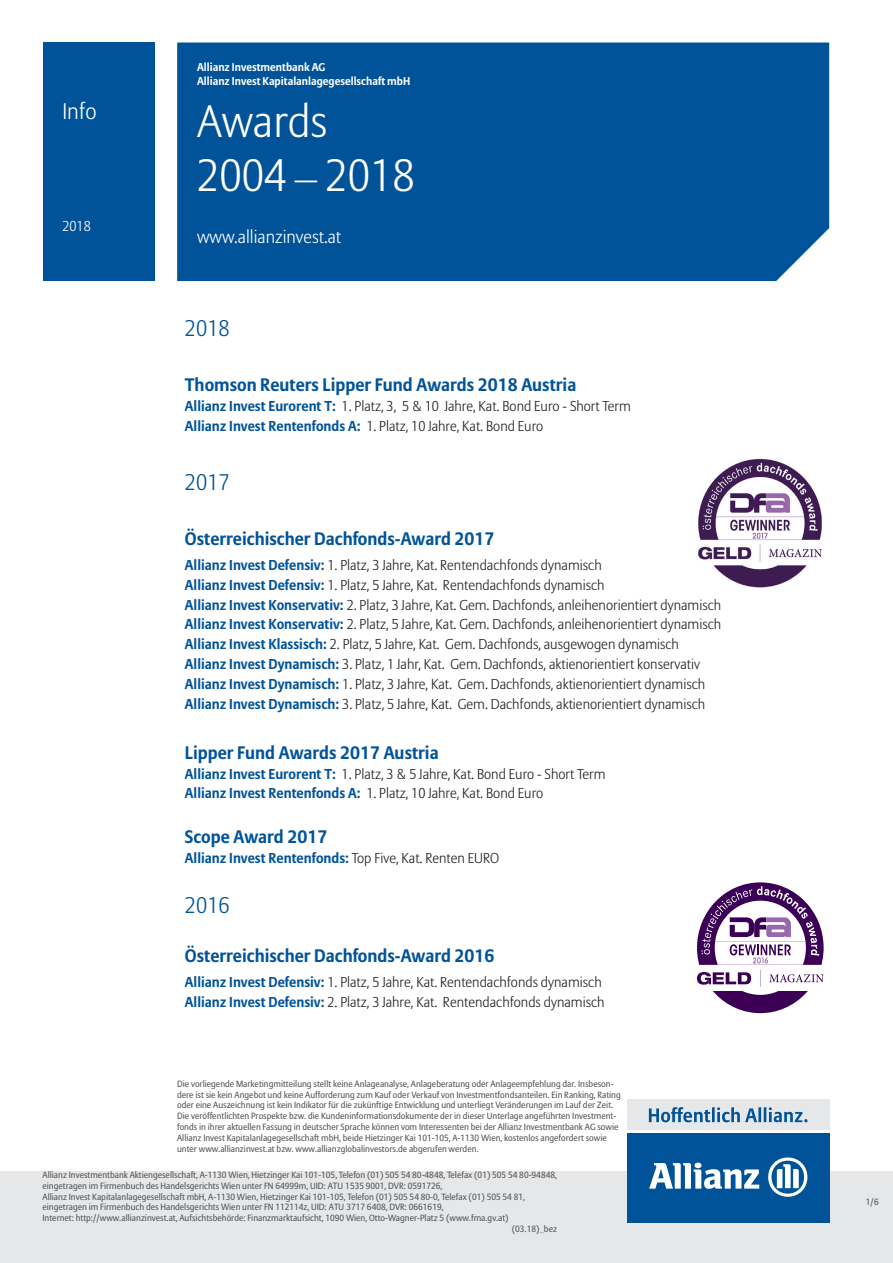
<style>
.page{position:relative;width:893px;height:1263px;background:#fff}
.page>*{position:absolute;margin:0;border:0;box-sizing:border-box;transform-origin:0 0}
.t1{font:300 45px/54px "Allianz Sans CE";color:#fff}
.t2{font:300 22.5px "Allianz Sans CE";color:#015399}
.t3{font:300 22.5px "Allianz Sans CE";color:#fff}
.t4{font:700 18px "Allianz Sans CE";color:#015399}
.t5{font:300 18px "Allianz Sans CE";color:#fff}
.t6{font:300 14.25px/20px "Allianz Sans CE";color:#231f20}
.t7{font:700 14.25px "Allianz Sans CE";color:#015399}
.t8{font:300 14.25px "Allianz Sans CE";color:#fff}
.t9{font:700 11.25px/14.1px "Allianz Sans CE";color:#fff}
.t10{font:9px/10.8px "Allianz Sans CE";color:#57585a}
.s1{font-weight:700;color:#015399}
.s2{font-weight:300;color:#231f20}
</style>
<div class="page">
<div style="left:177px;top:43px;width:652px;height:238px;background:#015399"></div>
<div style="left:0;top:1171px;width:893px;height:92px;background:#e6e7e9"></div>
<div style="left:627px;top:1133px;width:202px;height:90px;background:#015399"></div>
<svg style="left:649px;top:1163px;width:110px;height:26px"></svg>
<svg style="left:768px;top:1157px;width:39px;height:40px"></svg>
<div style="left:627px;top:1100px;width:202px;height:30px;background:#e6e7e9"></div>
<svg style="left:649px;top:1107px;width:158px;height:15px"></svg>
<div style="left:43px;top:43px;width:112px;height:238px;background:#015399"></div>
<div style="left:697px;top:882px;width:127px;height:131px;background:#3b0056;border-radius:50%"></div>
<div style="left:691px;top:965px;width:138px;height:26px;background:#fff"></div>
<svg style="left:697px;top:886px;width:127px;height:101px"></svg>
<img style="left:698px;top:458px;width:124px;height:130px">
<h2 class="t3" style="left:62px;top:98px;width:36px">Info</h2>
<h3 class="t8" style="left:62px;top:217px;width:30px">2018</h3>
<p class="t9" style="left:197px;top:60px;width:215px">Allianz Investmentbank AG<br>Allianz Invest Kapitalanlagegesellschaft mbH</p>
<h1 class="t1" style="left:197px;top:93px;width:219px">Awards<br>2004 _ 2018</h1>
<h3 class="t5" style="left:197px;top:226px;width:146px">www.allianzinvest.at</h3>
<h2 class="t2" style="left:185px;top:315px;width:46px">2018</h2>
<h3 class="t4" style="left:185px;top:374px;width:393px">Thomson Reuters Lipper Fund Awards 2018 Austria</h3>
<h3 class="t6" style="left:185px;top:396px;width:447px"><span class="s1">Allianz Invest Eurorent T:</span> 1. Platz, 3, 5 &amp; 10 Jahre, Kat. Bond Euro - Short Term<br><span class="s1">Allianz Invest Rentenfonds A:</span> 1. Platz, 10 Jahre, Kat. Bond Euro</h3>
<h2 class="t2" style="left:185px;top:469px;width:46px">2017</h2>
<h3 class="t4" style="left:185px;top:528px;width:311px">Österreichischer Dachfonds-Award 2017</h3>
<p class="t6" style="left:185px;top:555px;width:538px"><span class="s1">Allianz Invest Defensiv:</span> 1. Platz, 3 Jahre, Kat. Rentendachfonds dynamisch<br><span class="s1">Allianz Invest Defensiv:</span> 1. Platz, 5 Jahre, Kat. Rentendachfonds dynamisch<br><span class="s1">Allianz Invest Konservativ:</span> 2. Platz, 3 Jahre, Kat. Gem. Dachfonds, anleihenorientiert dynamisch <span class="s1">Allianz Invest Konservativ:</span> 2. Platz, 5 Jahre, Kat. Gem. Dachfonds, anleihenorientiert dynamisch <span class="s1">Allianz Invest Klassisch:</span> 2. Platz, 5 Jahre, Kat. Gem. Dachfonds, ausgewogen dynamisch <span class="s1">Allianz Invest Dynamisch:</span> 3. Platz, 1 Jahr, Kat. Gem. Dachfonds, aktienorientiert konservativ <span class="s1">Allianz Invest Dynamisch:</span> 1. Platz, 3 Jahre, Kat. Gem. Dachfonds, aktienorientiert dynamisch <span class="s1">Allianz Invest Dynamisch:</span> 3. Platz, 5 Jahre, Kat. Gem. Dachfonds, aktienorientiert dynamisch</p>
<h3 class="t4" style="left:185px;top:741px;width:255px">Lipper Fund Awards 2017 Austria</h3>
<h3 class="t6" style="left:185px;top:763px;width:422px"><span class="s1">Allianz Invest Eurorent T:</span> 1. Platz, 3 &amp; 5 Jahre, Kat. Bond Euro - Short Term<br><span class="s1">Allianz Invest Rentenfonds A:</span> 1. Platz, 10 Jahre, Kat. Bond Euro</h3>
<h3 class="t4" style="left:185px;top:826px;width:144px">Scope Award 2017</h3>
<h3 class="t7" style="left:185px;top:849px;width:316px">Allianz Invest Rentenfonds: <span class="s2">Top Five, Kat. Renten EURO</span></h3>
<h2 class="t2" style="left:185px;top:891px;width:46px">2016</h2>
<h3 class="t4" style="left:185px;top:945px;width:311px">Österreichischer Dachfonds-Award 2016</h3>
<h3 class="t6" style="left:185px;top:972px;width:421px"><span class="s1">Allianz Invest Defensiv:</span> 1. Platz, 5 Jahre, Kat. Rentendachfonds dynamisch<br><span class="s1">Allianz Invest Defensiv:</span> 2. Platz, 3 Jahre, Kat. Rentendachfonds dynamisch</h3>
<p class="t10" style="left:177px;top:1078px;width:445px">Die vorliegende Marketingmitteilung stellt keine Anlageanalyse, Anlageberatung oder Anlageempfehlung dar. Insbeson&shy;dere ist sie kein Angebot und keine Aufforderung zum Kauf oder Verkauf von Investmentfondsanteilen. Ein Ranking, Rating oder eine Auszeichnung ist kein Indikator für die zukünftige Entwicklung und unterliegt Veränderungen im Lauf der Zeit.<br>Die veröffentlichten Prospekte bzw. die Kundeninformationsdokumente der in dieser Unterlage angeführten Investment&shy;fonds in ihrer aktuellen Fassung in deutscher Sprache können vom Interessenten bei der Allianz Investmentbank AG sowie Allianz Invest Kapitalanlagegesellschaft mbH, beide Hietzinger Kai 101-105, A-1130 Wien, kostenlos angefordert sowie unter www.allianzinvest.at bzw. www.allianzglobalinvestors.de abgerufen werden.</p>
<p class="t10" style="left:43px;top:1169px;width:516px">Allianz Investmentbank Aktiengesellschaft, A-1130 Wien, Hietzinger Kai 101-105, Telefon (01) 505 54 80-4848, Telefax (01) 505 54 80-94848,</p>
<p class="t10" style="left:43px;top:1180px;width:401px">eingetragen im Firmenbuch des Handelsgerichts Wien unter FN 64999m, UID: ATU 1535 9001, DVR: 0591726,</p>
<p class="t10" style="left:43px;top:1191px;width:484px">Allianz Invest Kapitalanlagegesellschaft mbH, A-1130 Wien, Hietzinger Kai 101-105, Telefon (01) 505 54 80-0, Telefax (01) 505 54 81,</p>
<p class="t10" style="left:43px;top:1202px;width:403px">eingetragen im Firmenbuch des Handelsgerichts Wien unter FN 112114z, UID: ATU 3717 6408, DVR: 0661619,</p>
<p class="t10" style="left:43px;top:1212px;width:468px">Internet: http://www.allianzinvest.at, Aufsichtsbehörde: Finanzmarktaufsicht, 1090 Wien, Otto-Wagner-Platz 5 (www.fma.gv.at)</p>
<p class="t10" style="left:512px;top:1223px;width:47px">(03.18)_bez</p>
<p class="t10" style="left:866px;top:1196px;width:14px">1/6</p>
</div>
